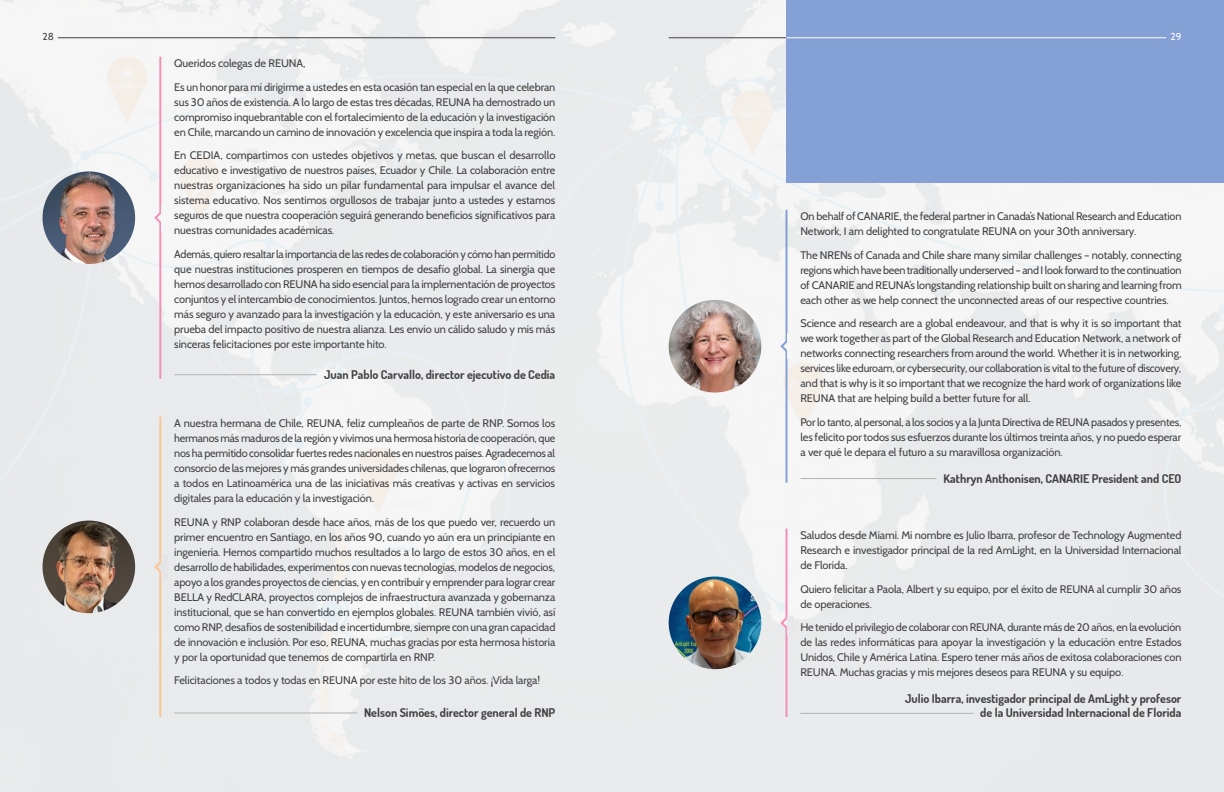
<style>
.page{position:relative;width:1224px;height:792px;background:#fff}
.page>*{position:absolute;margin:0;border:0;box-sizing:border-box;transform-origin:0 0}
.t1{font:700 12px/14.4px "Dosis";color:#414042;text-align:right}
.t2{font:11px/15px "Cabin";letter-spacing:-.01em;color:#414042;text-align:justify}
.t3{font:10px "Cabin";color:#414042}
.t4{font:10px "Cabin";color:#fff}
</style>
<div class="page">
<img style="left:0;top:0;width:1224px;height:792px">
<img style="left:43px;top:171px;width:92px;height:93px;border-radius:46px">
<img style="left:43px;top:521px;width:92px;height:92px;border-radius:46px">
<hr style="left:159px;top:57px;width:2px;height:322px;background:#f290b9">
<hr style="left:159px;top:417px;width:2px;height:300px;background:#fcc58f">
<svg style="left:153px;top:209px;width:8px;height:17px"></svg>
<svg style="left:153px;top:558px;width:8px;height:18px"></svg>
<div style="left:161px;top:205px;width:7px;height:25px;background:#f6f6f6"></div>
<div style="left:161px;top:554px;width:7px;height:26px;background:#e5e5e7"></div>
<img style="left:669px;top:300px;width:92px;height:93px;border-radius:46px">
<hr style="left:786px;top:210px;width:2px;height:273px;background:#85a0d5">
<svg style="left:779px;top:338px;width:9px;height:17px"></svg>
<div style="left:788px;top:334px;width:6px;height:25px;background:#f6f6f6"></div>
<img style="left:669px;top:577px;width:92px;height:92px;border-radius:46px">
<hr style="left:786px;top:529px;width:2px;height:188px;background:#f290b9">
<svg style="left:779px;top:614px;width:11px;height:17px"></svg>
<div style="left:788px;top:616px;width:6px;height:20px;background:#e8e7e9"></div>
<div style="left:786px;top:0;width:438px;height:182px;background:#85a0d5"></div>
<hr style="left:174px;top:374px;width:143px;height:1px;background:#b3b2b2">
<hr style="left:174px;top:713px;width:184px;height:1px;background:#b3b2b2">
<hr style="left:800px;top:478px;width:136px;height:1px;background:#b3b2b2">
<hr style="left:800px;top:713px;width:174px;height:1px;background:#b3b2b2">
<hr style="left:58px;top:38px;width:497px;height:1px;background:#414042">
<hr style="left:669px;top:38px;width:117px;height:1px;background:#414042">
<hr style="left:786px;top:38px;width:380px;height:1px;background:#fff">
<p class="t3" style="left:43px;top:30px;width:13px">28</p>
<p class="t4" style="left:1171px;top:30px;width:12px">29</p>
<p class="t2" style="left:174px;top:52px;width:383px;line-height:23.5px">Queridos colegas de REUNA,<br>Es un honor para mí dirigirme a ustedes en esta ocasión tan especial en la que celebran</p>
<p class="t2" style="left:174px;top:94px;width:383px">sus 30 años de existencia. A lo largo de estas tres décadas, REUNA ha demostrado un compromiso inquebrantable con el fortalecimiento de la educación y la investigación en Chile, marcando un camino de innovación y excelencia que inspira a toda la región.</p>
<p class="t2" style="left:174px;top:148px;width:383px">En CEDIA, compartimos con ustedes objetivos y metas, que buscan el desarrollo educativo e investigativo de nuestros países, Ecuador y Chile. La colaboración entre nuestras organizaciones ha sido un pilar fundamental para impulsar el avance del sistema educativo. Nos sentimos orgullosos de trabajar junto a ustedes y estamos seguros de que nuestra cooperación seguirá generando beneficios significativos para nuestras comunidades académicas.</p>
<p class="t2" style="left:174px;top:246px;width:383px">Además, quiero resaltar la importancia de las redes de colaboración y cómo han permitido que nuestras instituciones prosperen en tiempos de desafío global. La sinergia que hemos desarrollado con REUNA ha sido esencial para la implementación de proyectos conjuntos y el intercambio de conocimientos. Juntos, hemos logrado crear un entorno más seguro y avanzado para la investigación y la educación, y este aniversario es una prueba del impacto positivo de nuestra alianza. Les envío un cálido saludo y mis más sinceras felicitaciones por este importante hito.</p>
<p class="t1" style="left:324px;top:367px;width:233px">Juan Pablo Carvallo, director ejecutivo de Cedia</p>
<p class="t2" style="left:174px;top:416px;width:383px">A nuestra hermana de Chile, REUNA, feliz cumpleaños de parte de RNP. Somos los hermanos más maduros de la región y vivimos una hermosa historia de cooperación, que nos ha permitido consolidar fuertes redes nacionales en nuestros países. Agradecemos al consorcio de las mejores y más grandes universidades chilenas, que lograron ofrecernos a todos en Latinoamérica una de las iniciativas más creativas y activas en servicios digitales para la educación y la investigación.</p>
<p class="t2" style="left:174px;top:514px;width:383px">REUNA y RNP colaboran desde hace años, más de los que puedo ver, recuerdo un primer encuentro en Santiago, en los años 90, cuando yo aún era un principiante en ingeniería. Hemos compartido muchos resultados a lo largo de estos 30 años, en el desarrollo de habilidades, experimentos con nuevas tecnologías, modelos de negocios, apoyo a los grandes proyectos de ciencias, y en contribuir y emprender para lograr crear BELLA y RedCLARA, proyectos complejos de infraestructura avanzada y gobernanza institucional, que se han convertido en ejemplos globales. REUNA también vivió, así como RNP, desafíos de sostenibilidad e incertidumbre, siempre con una gran capacidad de innovación e inclusión. Por eso, REUNA, muchas gracias por esta hermosa historia y por la oportunidad que tenemos de compartirla en RNP.</p>
<p class="t2" style="left:174px;top:673px;width:367px">Felicitaciones a todos y todas en REUNA por este hito de los 30 años. ¡Vida larga!</p>
<p class="t1" style="left:364px;top:705px;width:193px">Nelson Simões, director general de RNP</p>
<p class="t2" style="left:800px;top:209px;width:383px">On behalf of CANARIE, the federal partner in Canada’s National Research and Education<br>Network, I am delighted to congratulate REUNA on your 30th anniversary.</p>
<p class="t2" style="left:800px;top:248px;width:383px">The NRENs of Canada and Chile share many similar challenges – notably, connecting regions which have been traditionally underserved – and I look forward to the continuation of CANARIE and REUNA’s longstanding relationship built on sharing and learning from each other as we help connect the unconnected areas of our respective countries.</p>
<p class="t2" style="left:800px;top:316px;width:383px">Science and research are a global endeavour, and that is why it is so important that we work together as part of the Global Research and Education Network, a network of networks connecting researchers from around the world. Whether it is in networking, services like eduroam, or cybersecurity, our collaboration is vital to the future of discovery, and that is why is it so important that we recognize the hard work of organizations like REUNA that are helping build a better future for all.</p>
<p class="t2" style="left:800px;top:415px;width:383px">Por lo tanto, al personal, a los socios y a la Junta Directiva de REUNA pasados y presentes, les felicito por todos sus esfuerzos durante los últimos treinta años, y no puedo esperar a ver qué le depara el futuro a su maravillosa organización.</p>
<p class="t1" style="left:944px;top:471px;width:239px">Kathryn Anthonisen, CANARIE President and CEO</p>
<p class="t2" style="left:800px;top:528px;width:383px">Saludos desde Miami. Mi nombre es Julio Ibarra, profesor de Technology Augmented Research e investigador principal de la red AmLight, en la Universidad Internacional de Florida.</p>
<p class="t2" style="left:800px;top:581px;width:383px">Quiero felicitar a Paola, Albert y su equipo, por el éxito de REUNA al cumplir 30 años de operaciones.</p>
<p class="t2" style="left:800px;top:620px;width:383px">He tenido el privilegio de colaborar con REUNA, durante más de 20 años, en la evolución de las redes informáticas para apoyar la investigación y la educación entre Estados Unidos, Chile y América Latina. Espero tener más años de exitosa colaboraciones con REUNA. Muchas gracias y mis mejores deseos para REUNA y su equipo.</p>
<p class="t1" style="left:905px;top:691px;width:278px">Julio Ibarra, investigador principal de AmLight y profesor de la Universidad Internacional de Florida</p>
</div>
